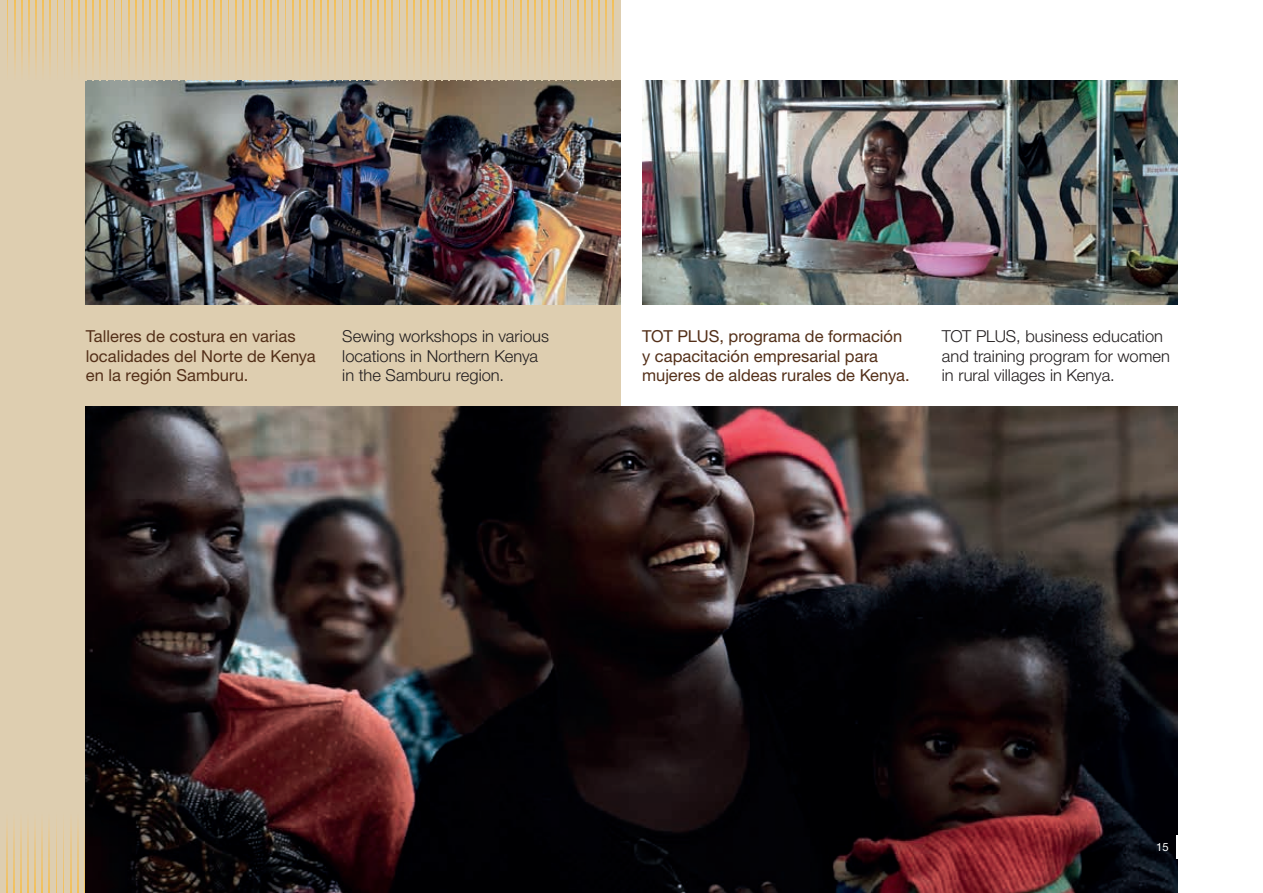
<style>
.page{position:relative;width:1263px;height:893px;background:#fff}
.page>*{position:absolute;margin:0;border:0;box-sizing:border-box;transform-origin:0 0}
.t1{font:16.5px/19.5px "Helvetica Neue LT Std";color:#532f18}
.t2{font:300 16.5px/19.5px "Helvetica Neue LT Std";color:#231f20}
.t3{font:11.25px "Helvetica Neue LT Std";color:#fff}
</style>
<div class="page">
<div style="left:0;top:0;width:621px;height:893px;background:#deceb0"></div>
<img style="left:85px;top:80px;width:536px;height:225px">
<img style="left:642px;top:80px;width:535px;height:225px">
<svg style="left:6px;top:823px;width:1px;height:70px"></svg>
<svg style="left:13px;top:823px;width:1px;height:70px"></svg>
<svg style="left:21px;top:823px;width:1px;height:70px"></svg>
<svg style="left:28px;top:823px;width:1px;height:70px"></svg>
<svg style="left:35px;top:823px;width:1px;height:70px"></svg>
<svg style="left:42px;top:823px;width:1px;height:70px"></svg>
<svg style="left:49px;top:823px;width:1px;height:70px"></svg>
<svg style="left:56px;top:823px;width:1px;height:70px"></svg>
<svg style="left:63px;top:823px;width:1px;height:70px"></svg>
<svg style="left:70px;top:823px;width:1px;height:70px"></svg>
<svg style="left:77px;top:823px;width:1px;height:70px"></svg>
<svg style="left:84px;top:823px;width:1px;height:70px"></svg>
<img style="left:85px;top:406px;width:1092px;height:487px">
<svg style="left:207px;top:0;width:1px;height:71px"></svg>
<svg style="left:214px;top:0;width:1px;height:71px"></svg>
<svg style="left:221px;top:0;width:1px;height:71px"></svg>
<svg style="left:228px;top:0;width:1px;height:71px"></svg>
<svg style="left:235px;top:0;width:1px;height:71px"></svg>
<svg style="left:242px;top:0;width:1px;height:71px"></svg>
<svg style="left:249px;top:0;width:1px;height:71px"></svg>
<svg style="left:257px;top:0;width:1px;height:71px"></svg>
<svg style="left:264px;top:0;width:1px;height:71px"></svg>
<svg style="left:271px;top:0;width:1px;height:71px"></svg>
<svg style="left:278px;top:0;width:1px;height:71px"></svg>
<svg style="left:285px;top:0;width:1px;height:71px"></svg>
<svg style="left:292px;top:0;width:1px;height:71px"></svg>
<svg style="left:299px;top:0;width:1px;height:71px"></svg>
<svg style="left:306px;top:0;width:1px;height:71px"></svg>
<svg style="left:314px;top:0;width:1px;height:71px"></svg>
<svg style="left:321px;top:0;width:1px;height:71px"></svg>
<svg style="left:328px;top:0;width:1px;height:71px"></svg>
<svg style="left:335px;top:0;width:1px;height:71px"></svg>
<svg style="left:342px;top:0;width:1px;height:71px"></svg>
<svg style="left:349px;top:0;width:1px;height:71px"></svg>
<svg style="left:356px;top:0;width:1px;height:71px"></svg>
<svg style="left:363px;top:0;width:1px;height:71px"></svg>
<svg style="left:371px;top:0;width:1px;height:71px"></svg>
<svg style="left:378px;top:0;width:1px;height:71px"></svg>
<svg style="left:385px;top:0;width:1px;height:71px"></svg>
<svg style="left:392px;top:0;width:1px;height:71px"></svg>
<svg style="left:399px;top:0;width:1px;height:71px"></svg>
<svg style="left:406px;top:0;width:1px;height:71px"></svg>
<svg style="left:413px;top:0;width:1px;height:71px"></svg>
<svg style="left:420px;top:0;width:1px;height:71px"></svg>
<svg style="left:428px;top:0;width:1px;height:71px"></svg>
<svg style="left:435px;top:0;width:1px;height:71px"></svg>
<svg style="left:442px;top:0;width:1px;height:71px"></svg>
<svg style="left:449px;top:0;width:1px;height:71px"></svg>
<svg style="left:456px;top:0;width:1px;height:71px"></svg>
<svg style="left:463px;top:0;width:1px;height:71px"></svg>
<svg style="left:470px;top:0;width:1px;height:71px"></svg>
<svg style="left:477px;top:0;width:1px;height:71px"></svg>
<svg style="left:485px;top:0;width:1px;height:71px"></svg>
<svg style="left:492px;top:0;width:1px;height:71px"></svg>
<svg style="left:499px;top:0;width:1px;height:71px"></svg>
<svg style="left:506px;top:0;width:1px;height:71px"></svg>
<svg style="left:513px;top:0;width:1px;height:71px"></svg>
<svg style="left:520px;top:0;width:1px;height:71px"></svg>
<svg style="left:527px;top:0;width:1px;height:71px"></svg>
<svg style="left:534px;top:0;width:1px;height:71px"></svg>
<svg style="left:542px;top:0;width:1px;height:71px"></svg>
<svg style="left:549px;top:0;width:1px;height:71px"></svg>
<svg style="left:556px;top:0;width:1px;height:71px"></svg>
<svg style="left:563px;top:0;width:1px;height:71px"></svg>
<svg style="left:570px;top:0;width:1px;height:71px"></svg>
<svg style="left:577px;top:0;width:1px;height:71px"></svg>
<svg style="left:584px;top:0;width:1px;height:71px"></svg>
<svg style="left:591px;top:0;width:1px;height:71px"></svg>
<svg style="left:599px;top:0;width:1px;height:71px"></svg>
<svg style="left:606px;top:0;width:1px;height:71px"></svg>
<svg style="left:613px;top:0;width:1px;height:71px"></svg>
<svg style="left:200px;top:0;width:1px;height:71px"></svg>
<svg style="left:7px;top:0;width:1px;height:71px"></svg>
<svg style="left:14px;top:0;width:1px;height:71px"></svg>
<svg style="left:21px;top:0;width:1px;height:71px"></svg>
<svg style="left:29px;top:0;width:1px;height:71px"></svg>
<svg style="left:36px;top:0;width:1px;height:71px"></svg>
<svg style="left:43px;top:0;width:1px;height:71px"></svg>
<svg style="left:50px;top:0;width:1px;height:71px"></svg>
<svg style="left:57px;top:0;width:1px;height:71px"></svg>
<svg style="left:64px;top:0;width:1px;height:71px"></svg>
<svg style="left:71px;top:0;width:1px;height:71px"></svg>
<svg style="left:78px;top:0;width:1px;height:71px"></svg>
<svg style="left:86px;top:0;width:1px;height:71px"></svg>
<svg style="left:93px;top:0;width:1px;height:71px"></svg>
<svg style="left:100px;top:0;width:1px;height:71px"></svg>
<svg style="left:107px;top:0;width:1px;height:71px"></svg>
<svg style="left:114px;top:0;width:1px;height:71px"></svg>
<svg style="left:121px;top:0;width:1px;height:71px"></svg>
<svg style="left:128px;top:0;width:1px;height:71px"></svg>
<svg style="left:135px;top:0;width:1px;height:71px"></svg>
<svg style="left:143px;top:0;width:1px;height:71px"></svg>
<svg style="left:150px;top:0;width:1px;height:71px"></svg>
<svg style="left:157px;top:0;width:1px;height:71px"></svg>
<svg style="left:164px;top:0;width:1px;height:71px"></svg>
<svg style="left:171px;top:0;width:1px;height:71px"></svg>
<svg style="left:178px;top:0;width:1px;height:71px"></svg>
<svg style="left:185px;top:0;width:1px;height:71px"></svg>
<svg style="left:192px;top:0;width:1px;height:71px"></svg>
<hr style="left:1176px;top:836px;width:2px;height:23px;background:#fff">
<p class="t1" style="left:86px;top:326px;width:232px">Talleres de costura en varias localidades del Norte de Kenya en la región Samburu.</p>
<p class="t2" style="left:342px;top:326px;width:208px">Sewing workshops in various locations in Northern Kenya in the Samburu region.</p>
<p class="t1" style="left:642px;top:326px;width:269px">TOT PLUS, programa de formación y capacitación empresarial para mujeres de aldeas rurales de Kenya.</p>
<p class="t2" style="left:942px;top:326px;width:230px">TOT PLUS, business education and training program for women in rural villages in Kenya.</p>
<p class="t3" style="left:1156px;top:841px;width:14px">15</p>
</div>
